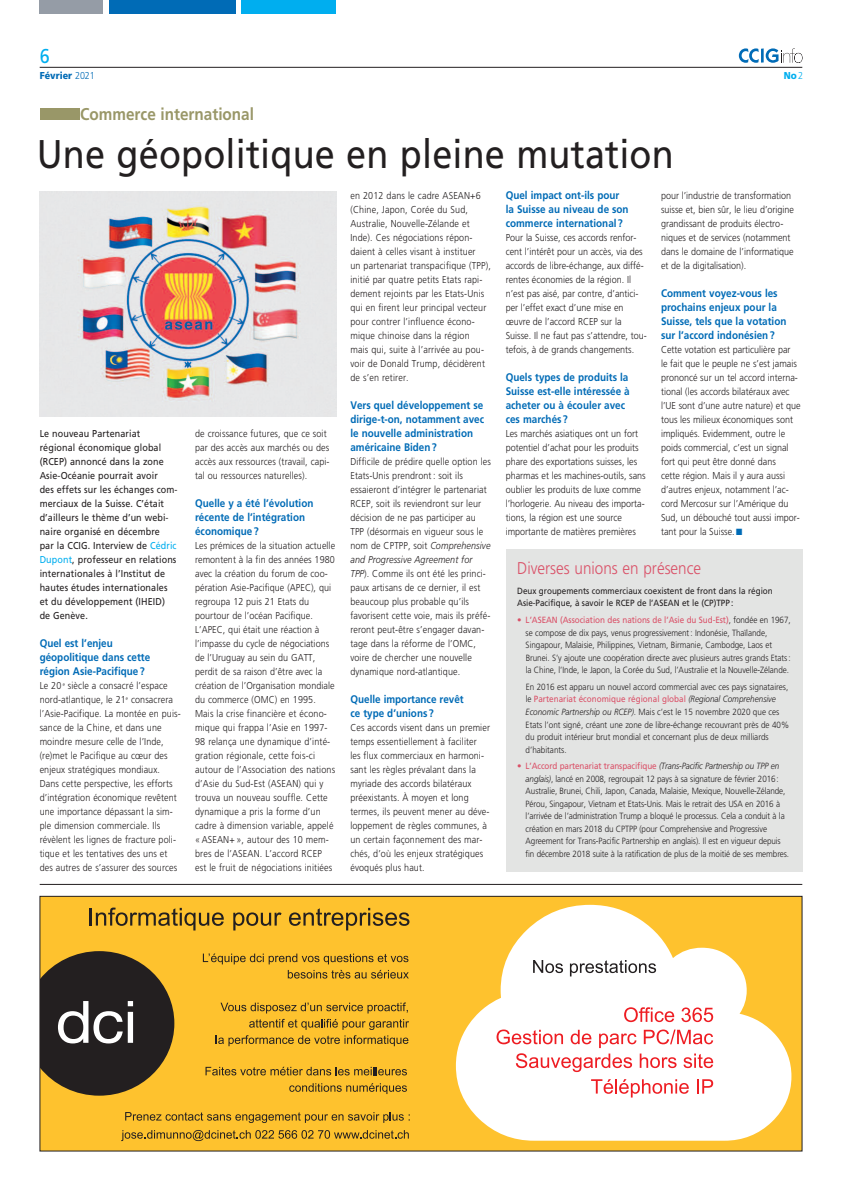
<style>
.page{position:relative;width:842px;height:1191px;background:#fff}
.page>*{position:absolute;margin:0;border:0;box-sizing:border-box;transform-origin:0 0}
.t1{font:40px "Frutiger";letter-spacing:.005em;color:#231f20;scale:.9 1}
.t2{font:20px "Frutiger";color:#00aeef;scale:.9 1}
.t3{font:300 17px "Frutiger";color:#da5168;scale:.9 1}
.t4{font:700 17px "Frutiger";color:#999768;scale:.9 1}
.t5{font:700 11px/14px "Frutiger";color:#006bb6;scale:.9 1}
.t6{font:300 10px/14px "Frutiger";letter-spacing:.01em;color:#231f20;scale:.9 1}
.t7{font:10px/14px "Frutiger";letter-spacing:.01em;color:#231f20;scale:.9 1}
.t8{font:900 10px "Frutiger";color:#006bb6;scale:.9 1}
.t9{font:900 10px "Frutiger";color:#00aeef;scale:.9 1}
.t10{font:300 9px/12.5px "Frutiger";letter-spacing:-.005em;color:#231f20;scale:.9 1}
.t11{font:9px/12.5px "Frutiger";color:#231f20;scale:.9 1}
.s1{font-weight:300}
.s2{font-style:italic}
.s3{color:#006bb6}
.s4{color:#00aeef}
.s5{color:#da5168}
.s6{font-weight:400;color:#da5168}
</style>
<div class="page">
<hr style="left:40px;top:67px;width:762px;height:1px;background:#231f20">
<svg style="left:739px;top:48px;width:63px;height:15px"></svg>
<div style="left:40px;top:0;width:63px;height:14px;background:#959ca6"></div>
<div style="left:109px;top:0;width:126px;height:14px;background:#006bb6"></div>
<div style="left:242px;top:0;width:94px;height:14px;background:#00aeef"></div>
<div style="left:40px;top:896px;width:762px;height:254px;background:#fec22e"></div>
<svg style="left:42px;top:951px;width:132px;height:144px"></svg>
<svg style="left:90px;top:907px;width:134px;height:23px"></svg>
<svg style="left:233px;top:912px;width:49px;height:18px"></svg>
<svg style="left:289px;top:908px;width:120px;height:22px"></svg>
<svg style="left:121px;top:1130px;width:288px;height:11px"></svg>
<svg style="left:203px;top:953px;width:205px;height:11px"></svg>
<svg style="left:288px;top:970px;width:121px;height:8px"></svg>
<svg style="left:216px;top:1002px;width:193px;height:44px"></svg>
<svg style="left:206px;top:1066px;width:201px;height:9px"></svg>
<svg style="left:289px;top:1083px;width:118px;height:11px"></svg>
<svg style="left:125px;top:1112px;width:285px;height:11px"></svg>
<svg style="left:456px;top:905px;width:335px;height:235px;fill:#fff"></svg>
<svg style="left:533px;top:960px;width:30px;height:13px"></svg>
<svg style="left:570px;top:960px;width:86px;height:16px"></svg>
<svg style="left:591px;top:1079px;width:98px;height:18px;background:#fac4c6"></svg>
<svg style="left:697px;top:1079px;width:16px;height:14px"></svg>
<svg style="left:624px;top:1007px;width:50px;height:15px"></svg>
<svg style="left:681px;top:1007px;width:32px;height:15px"></svg>
<svg style="left:496px;top:1029px;width:217px;height:43px;background:#fbd3d4"></svg>
<div style="left:40px;top:896px;width:762px;height:255px;border:1px solid #231f20"></div>
<hr style="left:40px;top:884px;width:762px;height:1px;background:#231f20">
<div style="left:40px;top:108px;width:39px;height:12px;background:#999768"></div>
<div style="left:506px;top:549px;width:296px;height:322px;background:#e3e4e3"></div>
<img style="left:40px;top:192px;width:296px;height:224px">
<h2 class="t2" style="left:40px;top:48px;width:13px">6</h2>
<p class="t8" style="left:40px;top:72px;width:63px">Février <span class="s1">2021</span></p>
<p class="t9" style="left:784px;top:72px;width:23px">No<span class="s1">2</span></p>
<h3 class="t4" style="left:80px;top:107px;width:195px">Commerce international</h3>
<h1 class="t1" style="left:37px;top:137px;width:709px">Une géopolitique en pleine mutation</h1>
<p class="t6" style="left:350px;top:189px;width:158px">en 2012 dans le cadre ASEAN+6 (Chine, Japon, Corée du Sud,<br>Australie, Nouvelle-Zélande et<br>Inde). Ces négociations répon&shy;daient à celles visant à instituer<br>un partenariat transpacifique (TPP), initié par quatre petits Etats rapi&shy;dement rejoints par les Etats-Unis qui en firent leur principal vecteur pour contrer l’influence écono&shy;mique chinoise dans la région<br>mais qui, suite à l’arrivée au pou&shy;voir de Donald Trump, décidèrent de s’en retirer.</p>
<p class="t5" style="left:350px;top:399px;width:150px">Vers quel développement se dirige-t-on, notamment avec le nouvelle administration américaine Biden?</p>
<p class="t6" style="left:350px;top:455px;width:158px">Difficile de prédire quelle option les Etats-Unis prendront: soit ils essaieront d’intégrer le partenariat RCEP, soit ils reviendront sur leur décision de ne pas participer au TPP (désormais en vigueur sous le nom de CPTPP, soit <span class="s2">Comprehensive and Progressive Agreement for TPP</span>). Comme ils ont été les princi&shy;paux artisans de ce dernier, il est beaucoup plus probable qu’ils favorisent cette voie, mais ils préfé&shy;reront peut-être s’engager davan&shy;tage dans la réforme de l’OMC, voire de chercher une nouvelle dynamique nord-atlantique.</p>
<p class="t5" style="left:350px;top:693px;width:127px">Quelle importance revêt ce type d’unions ?</p>
<p class="t6" style="left:350px;top:721px;width:157px">Ces accords visent dans un premier temps essentiellement à faciliter<br>les flux commerciaux en harmoni&shy;sant les règles prévalant dans la myriade des accords bilatéraux préexistants. À moyen et long termes, ils peuvent mener au déve&shy;loppement de règles communes, à un certain façonnement des mar&shy;chés, d’où les enjeux stratégiques évoqués plus haut.</p>
<p class="t5" style="left:506px;top:189px;width:138px">Quel impact ont-ils pour la Suisse au niveau de son commerce international ?</p>
<p class="t6" style="left:506px;top:231px;width:158px">Pour la Suisse, ces accords renfor&shy;cent l’intérêt pour un accès, via des accords de libre-échange, aux diffé&shy;rentes économies de la région. Il n’est pas aisé, par contre, d’antici&shy;per l’effet exact d’une mise en œuvre de l’accord RCEP sur la Suisse. Il ne faut pas s’attendre, tou&shy;tefois, à de grands changements.</p>
<p class="t5" style="left:506px;top:371px;width:139px">Quels types de produits la<br>Suisse est-elle intéressée à acheter ou à écouler avec ces marchés ?</p>
<p class="t6" style="left:506px;top:427px;width:157px">Les marchés asiatiques ont un fort potentiel d’achat pour les produits phare des exportations suisses, les pharmas et les machines-outils, sans oublier les produits de luxe comme l’horlogerie. Au niveau des importa&shy;tions, la région est une source importante de matières premières</p>
<p class="t6" style="left:661px;top:189px;width:149px">pour l’industrie de transformation suisse et, bien sûr, le lieu d’origine grandissant de produits électro&shy;niques et de services (notamment dans le domaine de l’informatique et de la digitalisation).</p>
<p class="t5" style="left:661px;top:287px;width:141px">Comment voyez-vous les prochains enjeux pour la<br>Suisse, tels que la votation sur l’accord indonésien?</p>
<p class="t6" style="left:661px;top:343px;width:157px">Cette votation est particulière par<br>le fait que le peuple ne s’est jamais prononcé sur un tel accord interna&shy;tional (les accords bilatéraux avec l’UE sont d’une autre nature) et que tous les milieux économiques sont impliqués. Evidemment, outre le poids commercial, c’est un signal fort qui peut être donné dans<br>cette région. Mais il y aura aussi d’autres enjeux, notamment l’ac&shy;cord Mercosur sur l’Amérique du Sud, un débouché tout aussi impor&shy;tant pour la Suisse. <span class="s3">■</span></p>
<p class="t6" style="left:195px;top:427px;width:151px">de croissance futures, que ce soit par des accès aux marchés ou des accès aux ressources (travail, capi&shy;tal ou ressources naturelles).</p>
<p class="t5" style="left:195px;top:497px;width:133px">Quelle y a été l’évolution récente de l’intégration économique ?</p>
<p class="t6" style="left:195px;top:539px;width:157px">Les prémices de la situation actuelle remontent à la fin des années 1980 avec la création du forum de coo&shy;pération Asie-Pacifique (APEC), qui regroupa 12 puis 21 Etats du pourtour de l’océan Pacifique.<br>L’APEC, qui était une réaction à l’impasse du cycle de négociations de l’Uruguay au sein du GATT, perdit de sa raison d’être avec la création de l’Organisation mondiale du commerce (OMC) en 1995.<br>Mais la crise financière et écono&shy;mique qui frappa l’Asie en 1997-<br>98 relança une dynamique d’inté&shy;gration régionale, cette fois-ci autour de l’Association des nations d’Asie du Sud-Est (ASEAN) qui y trouva un nouveau souffle. Cette dynamique a pris la forme d’un cadre à dimension variable, appelé « ASEAN+ », autour des 10 mem&shy;bres de l’ASEAN. L’accord RCEP est le fruit de négociations initiées</p>
<p class="t7" style="left:40px;top:427px;width:155px">Le nouveau Partenariat régional économique global (RCEP) annoncé dans la zone<br>Asie-Océanie pourrait avoir<br>des effets sur les échanges com&shy;merciaux de la Suisse. C’était d’ailleurs le thème d’un webi&shy;naire organisé en décembre<br>par la CCIG. Interview de <span class="s4">Cédric<br>Dupont</span>, professeur en relations internationales à l’Institut de hautes études internationales et du développement (IHEID) de Genève.</p>
<p class="t5" style="left:40px;top:637px;width:124px">Quel est l’enjeu géopolitique dans cette région Asie-Pacifique ?</p>
<p class="t6" style="left:40px;top:679px;width:158px">Le 20 <sup>e</sup> siècle a consacré l’espace nord-atlantique, le 21<sup>e</sup> consacrera l’Asie-Pacifique. La montée en puis&shy;sance de la Chine, et dans une moindre mesure celle de l’Inde, (re)met le Pacifique au cœur des enjeux stratégiques mondiaux.<br>Dans cette perspective, les efforts d’intégration économique revêtent une importance dépassant la sim&shy;ple dimension commerciale. Ils révèlent les lignes de fracture poli&shy;tique et les tentatives des uns et des autres de s’assurer des sources</p>
<h3 class="t3" style="left:517px;top:561px;width:206px">Diverses unions en présence</h3>
<p class="t11" style="left:517px;top:585px;width:286px">Deux groupements commerciaux coexistent de front dans la région<br>Asie-Pacifique, à savoir le RCEP de l’ASEAN et le (CP)TPP :</p>
<p class="t10" style="left:526px;top:614px;width:296px;text-indent:-9px"><span class="s5">•</span> <span class="s6">L’ASEAN (Association des nations de l’Asie du Sud-Est)</span>, fondée en 1967, se compose de dix pays, venus progressivement: Indonésie, Thaïlande, Singapour, Malaisie, Philippines, Vietnam, Birmanie, Cambodge, Laos et Brunei. S’y ajoute une coopération directe avec plusieurs autres grands Etats: la Chine, l’Inde, le Japon, la Corée du Sud, l’Australie et la Nouvelle-Zélande.</p>
<p class="t10" style="left:526px;top:681px;width:294px">En 2016 est apparu un nouvel accord commercial avec ces pays signataires, le <span class="s6">Partenariat économique régional global</span> <span class="s2">(Regional Comprehensive Economic Partnership ou RCEP)</span>. Mais c’est le 15 novembre 2020 que ces Etats l’ont signé, créant une zone de libre-échange recouvrant près de 40% du produit intérieur brut mondial et concernant plus de deux milliards d’habitants.</p>
<p class="t10" style="left:526px;top:760px;width:294px;text-indent:-9px"><span class="s5">•</span> <span class="s6">L’Accord partenariat transpacifique</span> <span class="s2">(Trans-Pacific Partnership ou TPP en anglais)</span>, lancé en 2008, regroupait 12 pays à sa signature de février 2016:<br>Australie, Brunei, Chili, Japon, Canada, Malaisie, Mexique, Nouvelle-Zélande, Pérou, Singapour, Vietnam et Etats-Unis. Mais le retrait des USA en 2016 à l’arrivée de l’administration Trump a bloqué le processus. Cela a conduit à la création en mars 2018 du CPTPP (pour Comprehensive and Progressive Agreement for Trans-Pacific Partnership en anglais). Il est en vigueur depuis fin décembre 2018 suite à la ratification de plus de la moitié de ses membres.</p>
</div>
